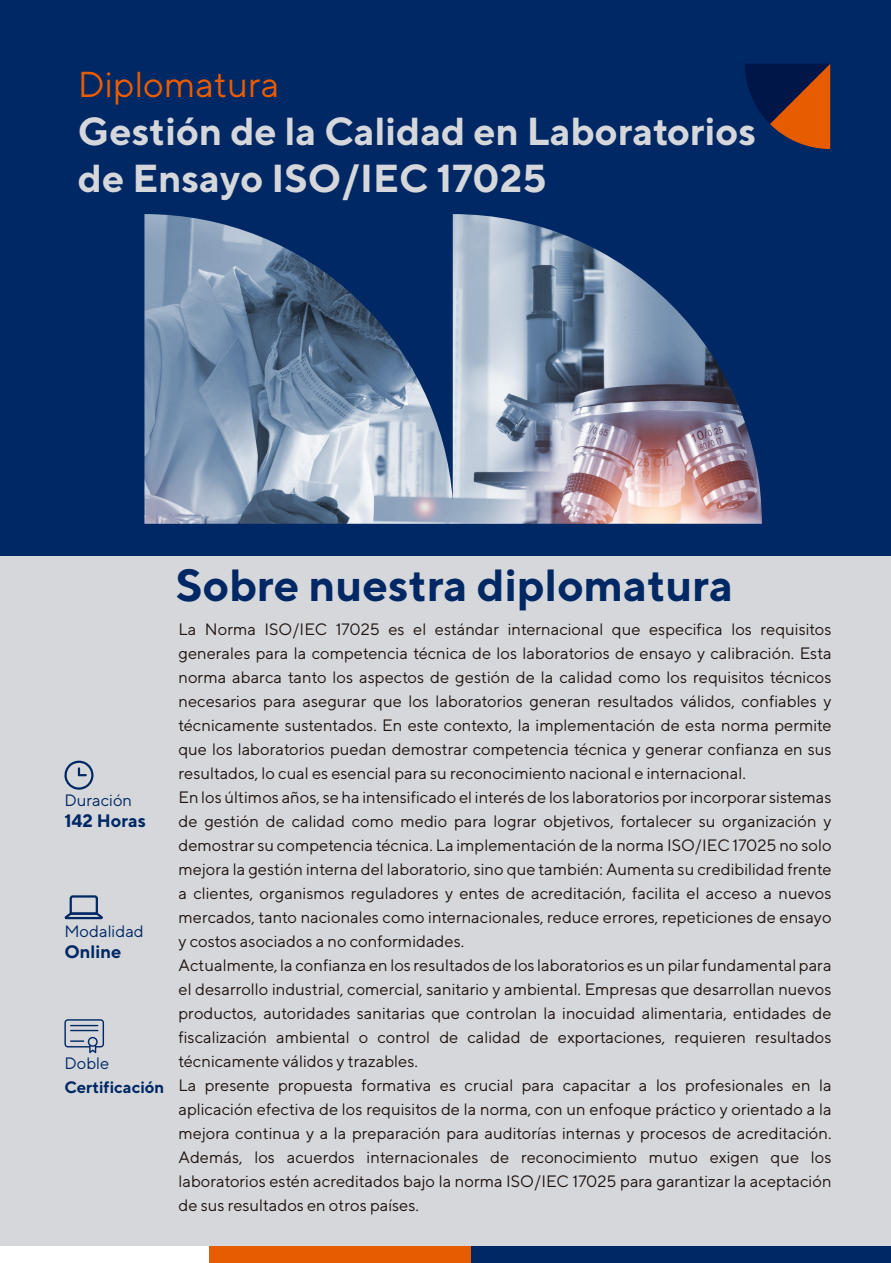
<style>
.page{position:relative;width:891px;height:1263px;background:#fff}
.page>*{position:absolute;margin:0;border:0;box-sizing:border-box;transform-origin:0 0}
.t1{font:700 45px "TT Norms";color:#002864}
.t2{font:700 39px/46.5px "TT Norms";color:#d5d7db}
.t3{font:36px "TT Norms";color:#e85c00}
.t4{font:700 18px "TT Norms";color:#002864}
.t5{font:16.5px/24px "TT Norms";color:#1f140f}
.t6{font:16.5px "TT Norms";color:#002864}
.t7{font:700 16.5px "TT Norms";color:#002864}
</style>
<div class="page">
<div style="left:0;top:2px;width:891px;height:1261px;background:#d5d7db"></div>
<div style="left:0;top:1246px;width:209px;height:17px;background:#fff"></div>
<div style="left:209px;top:1246px;width:262px;height:17px;background:#e85c00"></div>
<div style="left:471px;top:1246px;width:420px;height:17px;background:#002864"></div>
<div style="left:0;top:0;width:891px;height:555px;background:#002864"></div>
<img style="left:144px;top:214px;width:618px;height:310px">
<svg style="left:745px;top:63px;width:85px;height:86px"></svg>
<svg style="left:64px;top:761px;width:29px;height:29px"></svg>
<svg style="left:64px;top:895px;width:39px;height:25px"></svg>
<svg style="left:64px;top:1019px;width:40px;height:34px"></svg>
<h3 class="t3" style="left:78px;top:62px;width:203px">Diplomatura</h3>
<h2 class="t2" style="left:78px;top:107px;width:679px">Gestión de la Calidad en Laboratorios de Ensayo ISO/IEC 17025</h2>
<p class="t6" style="left:64px;top:790px;width:69px">Duración</p>
<p class="t4" style="left:64px;top:809px;width:83px">142 Horas</p>
<p class="t6" style="left:64px;top:921px;width:81px">Modalidad</p>
<p class="t4" style="left:64px;top:940px;width:59px">Online</p>
<p class="t6" style="left:64px;top:1053px;width:46px">Doble</p>
<p class="t7" style="left:64px;top:1076px;width:101px">Certificación</p>
<h1 class="t1" style="left:176px;top:557px;width:559px">Sobre nuestra diplomatura</h1>
<p class="t5" style="left:178px;top:617px;width:654px">La Norma ISO/IEC 17025 es el estándar internacional que especifica los requisitos generales para la competencia técnica de los laboratorios de ensayo y calibración. Esta norma abarca tanto los aspectos de gestión de la calidad como los requisitos técnicos necesarios para asegurar que los laboratorios generan resultados válidos, confiables y técnicamente sustentados. En este contexto, la implementación de esta norma permite que los laboratorios puedan demostrar competencia técnica y generar confianza en sus resultados, lo cual es esencial para su reconocimiento nacional e internacional.<br>En los últimos años, se ha intensificado el interés de los laboratorios por incorporar sistemas de gestión de calidad como medio para lograr objetivos, fortalecer su organización y demostrar su competencia técnica. La implementación de la norma ISO/IEC 17025 no solo mejora la gestión interna del laboratorio, sino que también: Aumenta su credibilidad frente a clientes, organismos reguladores y entes de acreditación, facilita el acceso a nuevos mercados, tanto nacionales como internacionales, reduce errores, repeticiones de ensayo y costos asociados a no conformidades.<br>Actualmente, la confianza en los resultados de los laboratorios es un pilar fundamental para el desarrollo industrial, comercial, sanitario y ambiental. Empresas que desarrollan nuevos productos, autoridades sanitarias que controlan la inocuidad alimentaria, entidades de fiscalización ambiental o control de calidad de exportaciones, requieren resultados técnicamente válidos y trazables.<br>La presente propuesta formativa es crucial para capacitar a los profesionales en la aplicación efectiva de los requisitos de la norma, con un enfoque práctico y orientado a la mejora continua y a la preparación para auditorías internas y procesos de acreditación.<br>Además, los acuerdos internacionales de reconocimiento mutuo exigen que los laboratorios estén acreditados bajo la norma ISO/IEC 17025 para garantizar la aceptación de sus resultados en otros países.</p>
</div>
